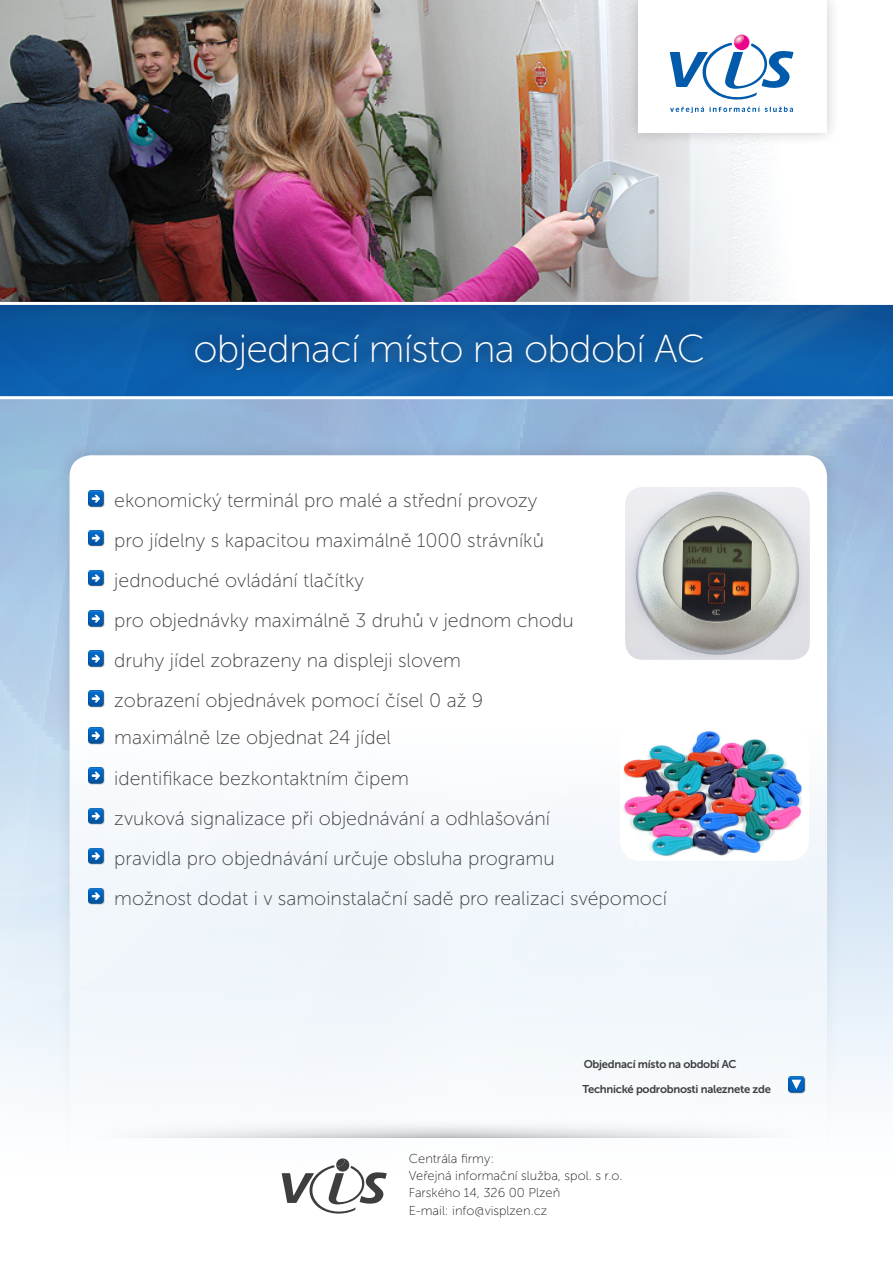
<style>
.page{position:relative;width:893px;height:1263px;background:#fff}
.page>*{position:absolute;margin:0;border:0;box-sizing:border-box;transform-origin:0 0}
.t1{font:39px "Museo Sans 100";letter-spacing:-.02em;color:#fff}
.t2{font:19.5px "Museo Sans 100";color:#3e3e3f}
.t3{font:12.9px "Museo Sans 100";color:#231f20}
.t4{font:11.25px "Museo Sans 700";letter-spacing:-.025em;color:#3e3e3f}
</style>
<div class="page">
<div style="left:55px;top:441px;width:786px;height:747px;background:#231f20;opacity:.15"></div>
<div style="left:70px;top:455px;width:757px;height:719px;background:#fff;border-radius:21px"></div>
<svg style="left:127px;top:1124px;width:645px;height:14px"></svg>
<img style="left:788px;top:1076px;width:18px;height:17px">
<svg style="left:790px;top:1078px;width:12px;height:12px"></svg>
<svg style="left:791px;top:1080px;width:10px;height:9px"></svg>
<svg style="left:282px;top:1158px;width:105px;height:56px"></svg>
<img style="left:625px;top:487px;width:185px;height:173px">
<img style="left:88px;top:491px;width:17px;height:16px">
<img style="left:88px;top:530px;width:17px;height:17px">
<img style="left:88px;top:570px;width:17px;height:17px">
<img style="left:88px;top:610px;width:17px;height:17px">
<img style="left:88px;top:650px;width:17px;height:17px">
<img style="left:88px;top:691px;width:17px;height:16px">
<img style="left:88px;top:728px;width:17px;height:16px">
<img style="left:88px;top:768px;width:17px;height:16px">
<img style="left:88px;top:808px;width:17px;height:17px">
<img style="left:88px;top:848px;width:17px;height:17px">
<img style="left:88px;top:888px;width:17px;height:17px">
<img style="left:0;top:0;width:775px;height:302px">
<div style="left:623px;top:0;width:218px;height:147px;background:#231f20;opacity:.25"></div>
<div style="left:638px;top:0;width:189px;height:132px;background:#fff"></div>
<svg style="left:670px;top:34px;width:123px;height:79px"></svg>
<svg style="left:0;top:304px;width:893px;height:93px;background:#1561a8"></svg>
<div style="left:182px;top:321px;width:534px;height:62px;background:#231f20;opacity:.75"></div>
<img style="left:620px;top:731px;width:189px;height:130px">
<p class="t1" style="left:194px;top:328px;width:513px">objednací místo na období AC</p>
<p class="t2" style="left:114px;top:490px;width:425px">ekonomický terminál pro malé a střední provozy</p>
<p class="t2" style="left:114px;top:530px;width:431px">pro jídelny s kapacitou maximálně 1000 strávníků</p>
<p class="t2" style="left:114px;top:570px;width:251px">jednoduché ovládání tlačítky</p>
<p class="t2" style="left:114px;top:610px;width:461px">pro objednávky maximálně 3 druhů v jednom chodu</p>
<p class="t2" style="left:114px;top:650px;width:348px">druhy jídel zobrazeny na displeji slovem</p>
<p class="t2" style="left:114px;top:690px;width:371px">zobrazení objednávek pomocí čísel 0 až 9</p>
<p class="t2" style="left:114px;top:727px;width:278px">maximálně lze objednat 24 jídel</p>
<p class="t2" style="left:114px;top:767px;width:296px">identifikace bezkontaktním čipem</p>
<p class="t2" style="left:114px;top:808px;width:437px">zvuková signalizace při objednávání a odhlašování</p>
<p class="t2" style="left:114px;top:848px;width:442px">pravidla pro objednávání určuje obsluha programu</p>
<p class="t2" style="left:114px;top:888px;width:554px">možnost dodat i v samoinstalační sadě pro realizaci svépomocí</p>
<p class="t4" style="left:584px;top:1057px;width:154px">Objednací místo na období AC</p>
<p class="t4" style="left:583px;top:1083px;width:190px">Technické podrobnosti naleznete zde</p>
<p class="t3" style="left:409px;top:1151px;width:87px">Centrála firmy:</p>
<p class="t3" style="left:409px;top:1168px;width:215px">Veřejná informační služba, spol. s r.o.</p>
<p class="t3" style="left:409px;top:1186px;width:153px">Farského 14, 326 00 Plzeň</p>
<p class="t3" style="left:409px;top:1203px;width:140px">E-mail: info@visplzen.cz</p>
</div>
